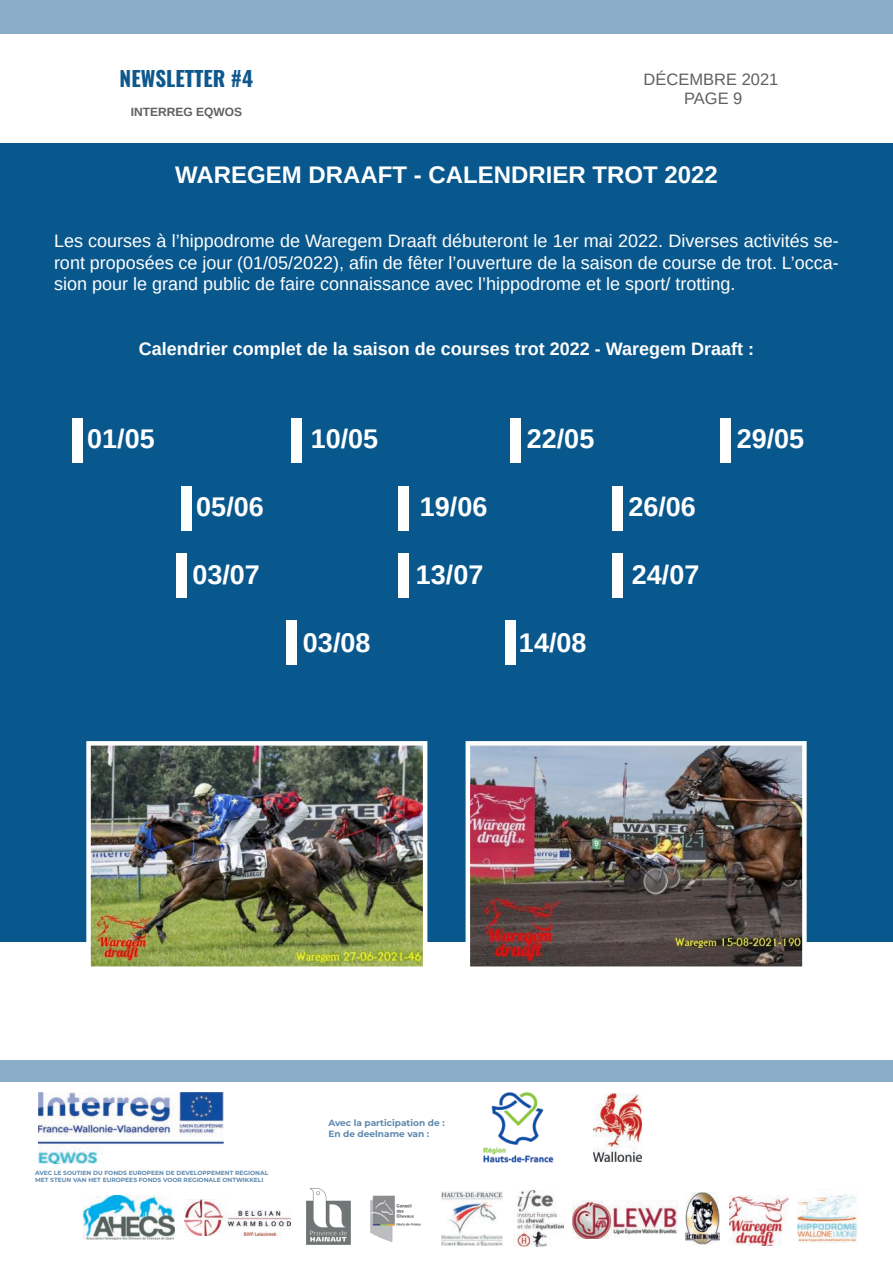
<style>
.page{position:relative;width:893px;height:1263px;background:#fff}
.page>*{position:absolute;margin:0;border:0;box-sizing:border-box;transform-origin:0 0}
.t1{font:700 27px "Arimo";color:#fff}
.t2{font:700 24px "Arimo";color:#fff}
.t3{font:700 21px "Oswald";color:#0e588d}
.t4{font:18px/21.6px "Arimo";color:#fff;text-align:justify}
.t5{font:700 18px "Arimo";color:#fff}
.t6{font:16.5px "Arimo";color:#5d6161}
.t7{font:700 12px "Arimo";color:#5d6161}
.t8{font:700 9px "Montserrat";color:#5e89ae}
.t9{font:700 6px "Montserrat";color:#5e89ae}
</style>
<div class="page">
<div style="left:0;top:144px;width:893px;height:798px;background:#09588d"></div>
<div style="left:0;top:1060px;width:893px;height:21px;background:#89adc7"></div>
<div style="left:0;top:0;width:893px;height:34px;background:#89adc7"></div>
<img style="left:39px;top:1092px;width:184px;height:71px">
<img style="left:483px;top:1092px;width:71px;height:71px">
<img style="left:593px;top:1093px;width:48px;height:68px">
<img style="left:83px;top:1196px;width:92px;height:43px">
<img style="left:185px;top:1199px;width:106px;height:37px">
<img style="left:307px;top:1189px;width:44px;height:55px">
<img style="left:442px;top:1191px;width:61px;height:54px">
<img style="left:514px;top:1190px;width:49px;height:56px">
<img style="left:573px;top:1200px;width:104px;height:38px">
<img style="left:685px;top:1193px;width:35px;height:51px">
<img style="left:729px;top:1195px;width:60px;height:50px">
<img style="left:797px;top:1188px;width:61px;height:55px">
<img style="left:370px;top:1195px;width:51px;height:47px">
<div style="left:73px;top:418px;width:10px;height:44px;background:#fff"></div>
<div style="left:291px;top:418px;width:11px;height:44px;background:#fff"></div>
<div style="left:510px;top:418px;width:11px;height:44px;background:#fff"></div>
<div style="left:720px;top:418px;width:11px;height:44px;background:#fff"></div>
<div style="left:181px;top:486px;width:11px;height:44px;background:#fff"></div>
<div style="left:399px;top:486px;width:10px;height:44px;background:#fff"></div>
<div style="left:612px;top:486px;width:11px;height:44px;background:#fff"></div>
<div style="left:176px;top:553px;width:10px;height:45px;background:#fff"></div>
<div style="left:399px;top:553px;width:10px;height:45px;background:#fff"></div>
<div style="left:612px;top:553px;width:11px;height:45px;background:#fff"></div>
<div style="left:286px;top:620px;width:11px;height:44px;background:#fff"></div>
<div style="left:505px;top:620px;width:10px;height:44px;background:#fff"></div>
<img style="left:91px;top:746px;width:331px;height:220px">
<div style="left:86px;top:741px;width:341px;height:230px;border:4px solid #fff"></div>
<img style="left:471px;top:746px;width:331px;height:220px">
<div style="left:466px;top:741px;width:341px;height:230px;border:4px solid #fff"></div>
<p class="t3" style="left:120px;top:68px;width:135px">NEWSLETTER #4</p>
<p class="t7" style="left:131px;top:104px;width:113px">INTERREG EQWOS</p>
<p class="t6" style="left:644px;top:68px;width:136px">DÉCEMBRE 2021</p>
<p class="t6" style="left:684px;top:88px;width:60px">PAGE 9</p>
<p class="t2" style="left:175px;top:159px;width:544px">WAREGEM DRAAFT - CALENDRIER TROT 2022</p>
<p class="t4" style="left:54px;top:230px;width:786px">Les courses à l’hippodrome de Waregem Draaft débuteront le 1er mai 2022. Diverses activités se&shy;ront proposées ce jour (01/05/2022), afin de fêter l’ouverture de la saison de course de trot. L’occa&shy;sion pour le grand public de faire connaissance avec l’hippodrome et le sport/ trotting.</p>
<p class="t5" style="left:139px;top:337px;width:617px">Calendrier complet de la saison de courses trot 2022 - Waregem Draaft :</p>
<p class="t1" style="left:87px;top:420px;width:69px">01/05</p>
<p class="t1" style="left:311px;top:420px;width:69px">10/05</p>
<p class="t1" style="left:527px;top:420px;width:69px">22/05</p>
<p class="t1" style="left:737px;top:420px;width:69px">29/05</p>
<p class="t1" style="left:196px;top:488px;width:69px">05/06</p>
<p class="t1" style="left:420px;top:488px;width:69px">19/06</p>
<p class="t1" style="left:628px;top:488px;width:69px">26/06</p>
<p class="t1" style="left:192px;top:556px;width:69px">03/07</p>
<p class="t1" style="left:416px;top:556px;width:69px">13/07</p>
<p class="t1" style="left:632px;top:556px;width:69px">24/07</p>
<p class="t1" style="left:303px;top:624px;width:69px">03/08</p>
<p class="t1" style="left:519px;top:624px;width:69px">14/08</p>
<p class="t9" style="left:35px;top:1168px;width:235px">AVEC LE SOUTIEN DU FONDS EUROPEEN DE DEVELOPPEMENT REGIONAL</p>
<p class="t9" style="left:35px;top:1175px;width:230px">MET STEUN VAN HET EUROPEES FONDS VOOR REGIONALE ONTWIKKELI</p>
<p class="t8" style="left:328px;top:1117px;width:118px">Avec la participation de :</p>
<p class="t8" style="left:328px;top:1127px;width:102px">En de deelname van :</p>
</div>
